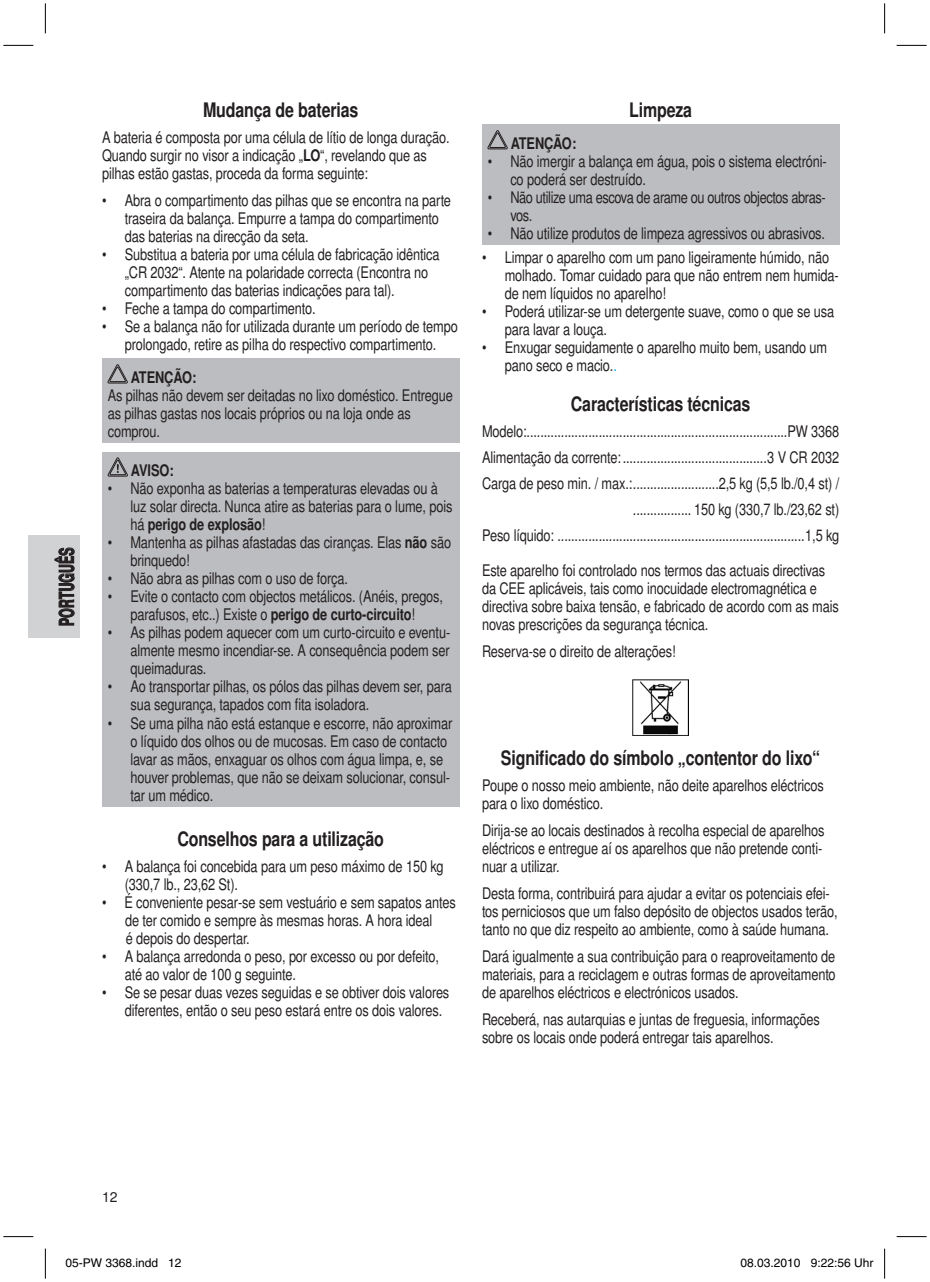
<style>
.page{position:relative;width:930px;height:1282px;background:#fff}
.page>*{position:absolute;margin:0;border:0;box-sizing:border-box;transform-origin:0 0}
.t1{font:700 20px "Nimbus San LOT";letter-spacing:-.01em;color:#231f20;scale:.8 1}
.t2{font:700 20px "Nimbus San LOT";letter-spacing:.025em;color:#231f20;scale:.6 1}
.t3{font:16px/18px "Nimbus San LOT";letter-spacing:-.01em;color:#231f20;scale:.8 1}
.t4{font:16px/18px "Nimbus San LOT";letter-spacing:-.03em;color:#231f20;scale:.8 1}
.t5{font:700 16px "Nimbus San LOT";letter-spacing:-.01em;color:#231f20;scale:.8 1}
.t6{font:14px "Nimbus San LOT";color:#231f20}
.t7{font:12px "Helvetica";color:#000}
.s1{font-weight:700}
.s2{color:#00aeef}
</style>
<div class="page">
<div style="left:28px;top:535px;width:51px;height:102px;background:#d1d2d4"></div>
<svg style="left:54px;top:547px;width:21px;height:79px"></svg>
<div style="left:102px;top:359px;width:357px;height:84px;background:#bcbdc0"></div>
<svg style="left:108px;top:364px;width:20px;height:19px"></svg>
<div style="left:102px;top:452px;width:357px;height:354px;background:#bcbdc0"></div>
<svg style="left:108px;top:457px;width:20px;height:19px"></svg>
<div style="left:482px;top:125px;width:357px;height:120px;background:#bcbdc0"></div>
<svg style="left:488px;top:130px;width:19px;height:19px"></svg>
<img style="left:632px;top:679px;width:57px;height:56px">
<hr style="left:929px;top:684px;width:1px;height:66px;background:#bcbdc0">
<hr style="left:929px;top:759px;width:1px;height:48px;background:#bcbdc0">
<hr style="left:929px;top:906px;width:1px;height:84px;background:#bcbdc0">
<hr style="left:929px;top:998px;width:1px;height:120px;background:#bcbdc0">
<hr style="left:3px;top:45px;width:30px;height:1px;background:#000">
<hr style="left:896px;top:45px;width:30px;height:1px;background:#000">
<hr style="left:3px;top:1236px;width:30px;height:1px;background:#000">
<hr style="left:896px;top:1236px;width:30px;height:1px;background:#000">
<hr style="left:45px;top:3px;width:1px;height:30px;background:#000">
<hr style="left:45px;top:1248px;width:1px;height:30px;background:#000">
<hr style="left:884px;top:3px;width:1px;height:30px;background:#000">
<hr style="left:884px;top:1248px;width:1px;height:30px;background:#000">
<div style="left:65px;top:1257px;width:7px;height:10px;border:1px solid #fff;border-radius:50%"></div>
<svg style="left:67px;top:1257px;width:5px;height:10px"></svg>
<div style="left:740px;top:1257px;width:7px;height:10px;border:1px solid #fff;border-radius:50%"></div>
<svg style="left:742px;top:1257px;width:5px;height:10px"></svg>
<div style="left:758px;top:1258px;width:5px;height:8px;border:1px solid #fff;border-radius:50%"></div>
<div style="left:757px;top:1257px;width:7px;height:10px;border:1px solid #fff;border-radius:50%"></div>
<div style="left:794px;top:1257px;width:6px;height:10px;border:1px solid #fff;border-radius:50%"></div>
<p class="t2" style="left:55px;top:626px;width:132px;rotate:-90deg">PORTUGUÊS</p>
<p class="t1" style="left:203px;top:98px;width:196px">Mudança de baterias</p>
<p class="t3" style="left:102px;top:128px;width:436px">A bateria é composta por uma célula de lítio de longa duração.<br>Quando surgir no visor a indicação „<span class="s1">LO</span>“, revelando que as pilhas estão gastas, proceda da forma seguinte:</p>
<p class="t3" style="left:125px;top:191px;width:409px;text-indent:-23px">• Abra o compartimento das pilhas que se encontra na parte traseira da balança. Empurre a tampa do compartimento das baterias na direcção da seta.</p>
<p class="t3" style="left:125px;top:245px;width:395px;text-indent:-23px">• Substitua a bateria por uma célula de fabricação idêntica „CR 2032“. Atente na polaridade correcta (Encontra no compartimento das baterias indicações para tal).</p>
<p class="t3" style="left:102px;top:299px;width:269px">• Feche a tampa do compartimento.</p>
<p class="t3" style="left:102px;top:317px;width:446px;text-align:center">• Se a balança não for utilizada durante um período de tempo prolongado, retire as pilha do respectivo compartimento.</p>
<p class="t5" style="left:131px;top:368px;width:83px">ATENÇÃO:</p>
<p class="t3" style="left:108px;top:387px;width:433px">As pilhas não devem ser deitadas no lixo doméstico. Entregue as pilhas gastas nos locais próprios ou na loja onde as comprou.</p>
<p class="t5" style="left:131px;top:461px;width:55px">AVISO:</p>
<p class="t3" style="left:130px;top:480px;width:404px;text-indent:-23px">• Não exponha as baterias a temperaturas elevadas ou à luz solar directa. Nunca atire as baterias para o lume, pois há <span class="s1">perigo de explosão</span>!</p>
<p class="t3" style="left:130px;top:534px;width:402px;text-indent:-23px">• Mantenha as pilhas afastadas das ciranças. Elas <span class="s1">não</span> são brinquedo!</p>
<p class="t3" style="left:108px;top:570px;width:302px">• Não abra as pilhas com o uso de força.</p>
<p class="t3" style="left:108px;top:588px;width:421px;text-align:center">• Evite o contacto com objectos metálicos. (Anéis, pregos, parafusos, etc..) Existe o <span class="s1">perigo de curto-circuito</span>!</p>
<p class="t3" style="left:130px;top:624px;width:401px;text-align:justify;text-indent:-23px">• As pilhas podem aquecer com um curto-circuito e eventu&shy;almente mesmo incendiar-se. A consequência podem ser queimaduras.</p>
<p class="t3" style="left:130px;top:678px;width:403px;text-indent:-23px">• Ao transportar pilhas, os pólos das pilhas devem ser, para sua segurança, tapados com fita isoladora.</p>
<p class="t3" style="left:130px;top:714px;width:404px;text-indent:-23px">• Se uma pilha não está estanque e escorre, não aproximar o líquido dos olhos ou de mucosas. Em caso de contacto lavar as mãos, enxaguar os olhos com água limpa, e, se houver problemas, que não se deixam solucionar, consul&shy;tar um médico.</p>
<p class="t1" style="left:177px;top:827px;width:260px">Conselhos para a utilização</p>
<p class="t3" style="left:102px;top:857px;width:428px">• A balança foi concebida para um peso máximo de 150 kg</p>
<p class="t3" style="left:125px;top:875px;width:143px">(330,7 lb., 23,62 St).</p>
<p class="t3" style="left:102px;top:893px;width:7px">•</p>
<p class="t3" style="left:124px;top:893px;width:416px">É conveniente pesar-se sem vestuário e sem sapatos antes de ter comido e sempre às mesmas horas. A hora ideal<br>é depois do despertar.</p>
<p class="t3" style="left:125px;top:947px;width:394px;text-indent:-23px">• A balança arredonda o peso, por excesso ou por defeito, até ao valor de 100 g seguinte.</p>
<p class="t3" style="left:125px;top:983px;width:407px;text-indent:-23px">• Se se pesar duas vezes seguidas e se obtiver dois valores diferentes, então o seu peso estará entre os dois valores.</p>
<p class="t1" style="left:629px;top:98px;width:80px">Limpeza</p>
<p class="t5" style="left:511px;top:134px;width:83px">ATENÇÃO:</p>
<p class="t3" style="left:510px;top:153px;width:397px;text-indent:-23px">• Não imergir a balança em água, pois o sistema electróni&shy;co poderá ser destruído.</p>
<p class="t4" style="left:510px;top:189px;width:396px;text-indent:-23px">• Não utilize uma escova de arame ou outros objectos abras&shy;vos.</p>
<p class="t3" style="left:488px;top:225px;width:423px">• Não utilize produtos de limpeza agressivos ou abrasivos.</p>
<p class="t3" style="left:505px;top:248px;width:419px;text-indent:-23px">• Limpar o aparelho com um pano ligeiramente húmido, não molhado. Tomar cuidado para que não entrem nem humida&shy;de nem líquidos no aparelho!</p>
<p class="t3" style="left:505px;top:302px;width:413px;text-indent:-23px">• Poderá utilizar-se um detergente suave, como o que se usa para lavar a louça.</p>
<p class="t3" style="left:505px;top:338px;width:404px;text-indent:-23px">• Enxugar seguidamente o aparelho muito bem, usando um pano seco e macio.<span class="s2">.</span></p>
<p class="t1" style="left:571px;top:392px;width:226px">Características técnicas</p>
<p class="t3" style="left:482px;top:418px;width:448px;line-height:26px;text-align:right">Modelo:............................................................................PW 3368<br>Alimentação da corrente:..........................................3 V CR 2032<br>Carga de peso min. / max.:.........................2,5 kg (5,5 lb./0,4 st) / ................. 150 kg (330,7 lb./23,62 st)<br>Peso líquido: ........................................................................1,5 kg</p>
<p class="t3" style="left:482px;top:561px;width:447px">Este aparelho foi controlado nos termos das actuais directivas da CEE aplicáveis, tais como inocuidade electromagnética e directiva sobre baixa tensão, e fabricado de acordo com as mais novas prescrições da segurança técnica.</p>
<p class="t3" style="left:482px;top:642px;width:243px">Reserva-se o direito de alterações!</p>
<p class="t1" style="left:501px;top:746px;width:401px">Significado do símbolo „contentor do lixo“</p>
<p class="t3" style="left:482px;top:776px;width:429px">Poupe o nosso meio ambiente, não deite aparelhos eléctricos para o lixo doméstico.</p>
<p class="t3" style="left:482px;top:821px;width:430px">Dirija-se ao locais destinados à recolha especial de aparelhos eléctricos e entregue aí os aparelhos que não pretende conti&shy;nuar a utilizar.</p>
<p class="t3" style="left:482px;top:884px;width:446px">Desta forma, contribuirá para ajudar a evitar os potenciais efei&shy;tos perniciosos que um falso depósito de objectos usados terão, tanto no que diz respeito ao ambiente, como à saúde humana.</p>
<p class="t3" style="left:482px;top:947px;width:444px;text-align:justify">Dará igualmente a sua contribuição para o reaproveitamento de materiais, para a reciclagem e outras formas de aproveitamento de aparelhos eléctricos e electrónicos usados.</p>
<p class="t3" style="left:482px;top:1010px;width:424px">Receberá, nas autarquias e juntas de freguesia, informações sobre os locais onde poderá entregar tais aparelhos.</p>
<p class="t6" style="left:102px;top:1188px;width:17px">12</p>
<p class="t7" style="left:65px;top:1255px;width:118px">05-PW 3368.indd 12</p>
<p class="t7" style="left:740px;top:1255px;width:134px">08.03.2010 9:22:56 Uhr</p>
</div>
